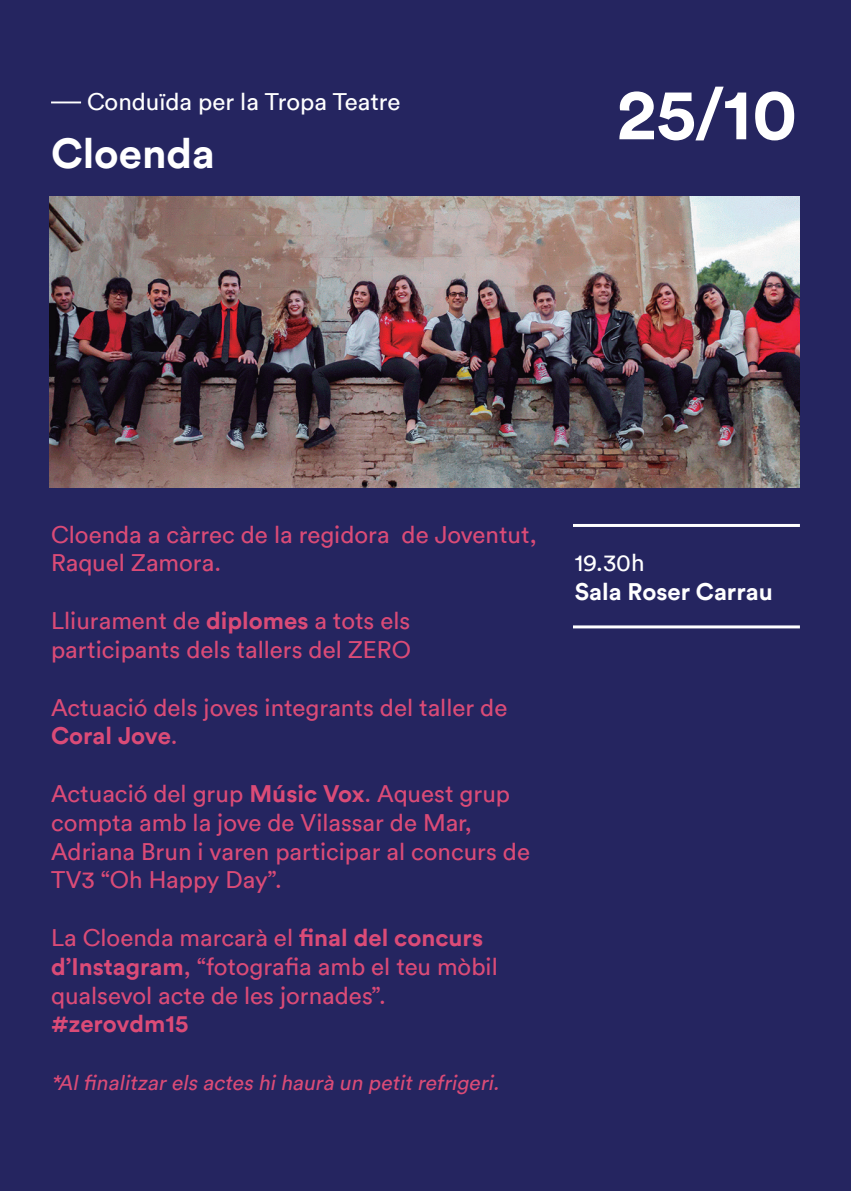
<style>
.page{position:relative;width:851px;height:1191px;background:#fff}
.page>*{position:absolute;margin:0;border:0;box-sizing:border-box;transform-origin:0 0}
.t1{font:700 72px "Circular";color:#fff}
.t2{font:700 42px "Circular";color:#fff}
.t3{font:24px/28.8px "Circular";color:#db4b77}
.t4{font:24px "Circular";color:#fff}
.t5{font:700 24px "Circular";color:#fff}
.t6{font:700 24px "Circular";color:#db4b77}
.t7{font:italic 21px "Circular";color:#db4b77}
.s1{font-family:"Helvetica Neue"}
.s2{font-weight:700}
</style>
<div class="page">
<div style="left:0;top:0;width:850px;height:1191px;background:#252560"></div>
<hr style="left:51px;top:101px;width:30px;height:2px;background:#fff">
<hr style="left:573px;top:524px;width:226px;height:3px;background:#fff">
<hr style="left:573px;top:625px;width:226px;height:3px;background:#fff">
<img style="left:50px;top:197px;width:749px;height:290px">
<p class="t4" style="left:87px;top:87px;width:315px">Conduïda per la Tropa Teatre</p>
<p class="t2" style="left:51px;top:126px;width:165px">Cloenda</p>
<p class="t1" style="left:617px;top:67px;width:181px">25<span class="s1">/</span>10</p>
<p class="t3" style="left:51px;top:519px;width:487px">Cloenda a càrrec de la regidora de Joventut,<br>Raquel Zamora.</p>
<p class="t3" style="left:51px;top:606px;width:361px">Lliurament de <span class="s2">diplomes</span> a tots els participants dels tallers del ZERO</p>
<p class="t3" style="left:51px;top:692px;width:458px">Actuació dels joves integrants del taller de<br><span class="s2">Coral Jove</span>.</p>
<p class="t3" style="left:51px;top:779px;width:480px">Actuació del grup <span class="s2">Músic Vox</span>. Aquest grup compta amb la jove de Vilassar de Mar, Adriana Brun i varen participar al concurs de TV3 “Oh Happy Day”.</p>
<p class="t3" style="left:51px;top:923px;width:448px">La Cloenda marcarà el <span class="s2">final del concurs d’Instagram</span>, “fotografia amb el teu mòbil qualsevol acte de les jornades”.</p>
<p class="t6" style="left:51px;top:1008px;width:139px">#zerovdm15</p>
<p class="t7" style="left:51px;top:1070px;width:453px">*Alfinalitzarels actes hihaurà un petitrefrigeri.</p>
<p class="t4" style="left:574px;top:548px;width:71px">19.30h</p>
<p class="t5" style="left:574px;top:576px;width:199px">Sala Roser Carrau</p>
</div>
